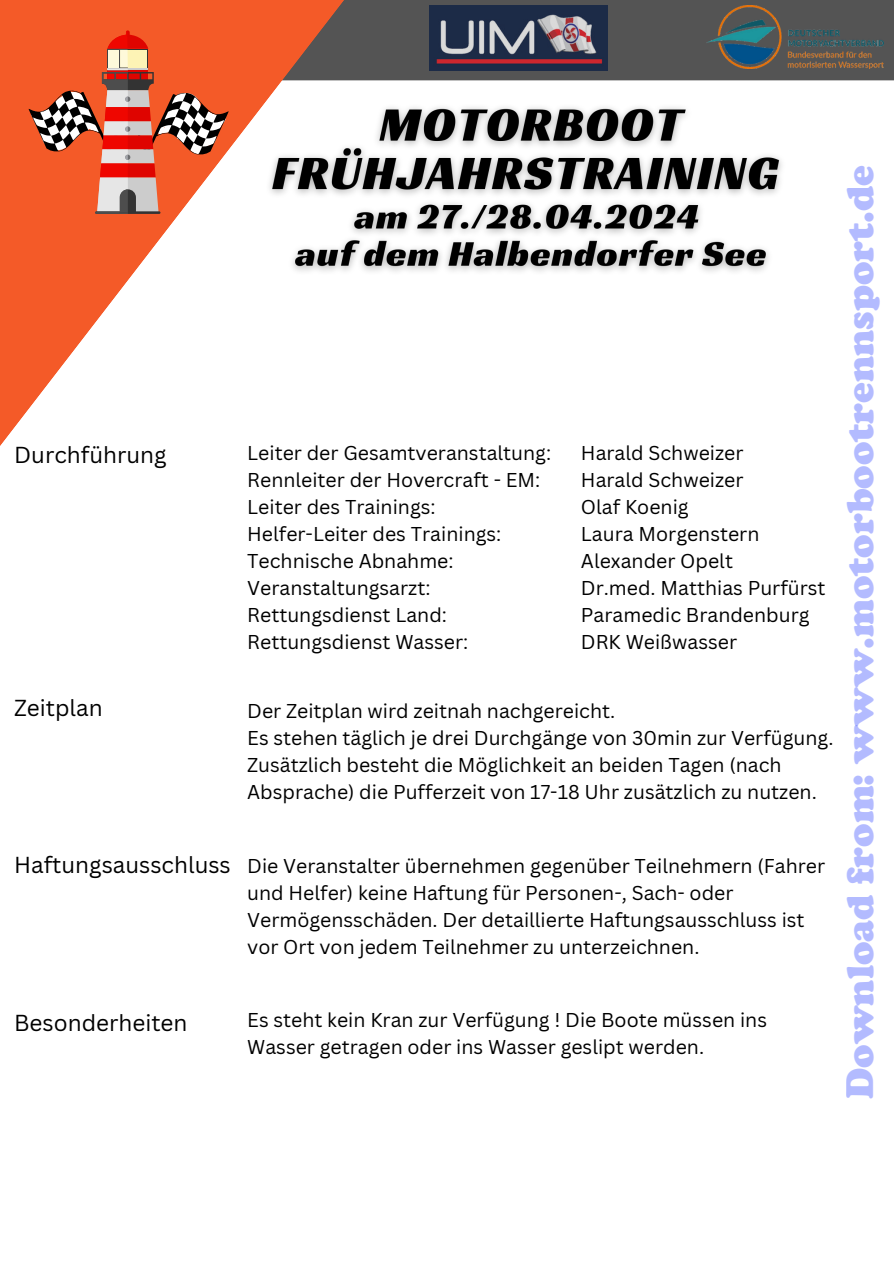
<style>
.page{position:relative;width:894px;height:1264px;background:#fff}
.page>*{position:absolute;margin:0;border:0;box-sizing:border-box;transform-origin:0 0}
.t1{font:900 39px "Cooper";color:rgb(64 84 255/.4)}
.t2{font:22.5px "Canva Sans";color:#000}
.t3{font:19.5px/27px "Canva Sans";color:#000}
</style>
<div class="page">
<div style="left:247px;top:0;width:646px;height:80px;background:#545454"></div>
<svg style="left:0;top:0;width:367px;height:446px"></svg>
<img style="left:706px;top:6px;width:176px;height:63px">
<img style="left:259px;top:94px;width:523px;height:187px">
<svg style="left:29px;top:30px;width:200px;height:184px;background:#d86d4e"></svg>
<img style="left:430px;top:6px;width:177px;height:65px">
<p class="t2" style="left:14px;top:439px;width:154px">Durchführung</p>
<p class="t2" style="left:14px;top:691px;width:90px">Zeitplan</p>
<p class="t2" style="left:14px;top:849px;width:218px">Haftungsausschluss</p>
<p class="t2" style="left:14px;top:1006px;width:175px">Besonderheiten</p>
<h2 class="t3" style="left:247px;top:439px;width:305px">Leiter der Gesamtveranstaltung:</h2>
<h2 class="t3" style="left:247px;top:466px;width:294px">Rennleiter der Hovercraft - EM:</h2>
<h2 class="t3" style="left:247px;top:493px;width:190px">Leiter des Trainings:</h2>
<h2 class="t3" style="left:247px;top:520px;width:255px">Helfer-Leiter des Trainings:</h2>
<p class="t3" style="left:247px;top:547px;width:208px">Technische Abnahme:</p>
<p class="t3" style="left:247px;top:574px;width:185px">Veranstaltungsarzt:</p>
<p class="t3" style="left:247px;top:601px;width:201px">Rettungsdienst Land:</p>
<p class="t3" style="left:247px;top:628px;width:222px">Rettungsdienst Wasser:</p>
<p class="t3" style="left:580px;top:439px;width:164px">Harald Schweizer</p>
<p class="t3" style="left:580px;top:466px;width:164px">Harald Schweizer</p>
<p class="t3" style="left:580px;top:493px;width:109px">Olaf Koenig</p>
<p class="t3" style="left:580px;top:520px;width:180px">Laura Morgenstern</p>
<p class="t3" style="left:580px;top:547px;width:153px">Alexander Opelt</p>
<p class="t3" style="left:580px;top:574px;width:246px">Dr.med. Matthias Purfürst</p>
<p class="t3" style="left:580px;top:601px;width:230px">Paramedic Brandenburg</p>
<p class="t3" style="left:580px;top:628px;width:158px">DRK Weißwasser</p>
<p class="t3" style="left:247px;top:697px;width:369px">Der Zeitplan wird zeitnah nachgereicht.</p>
<p class="t3" style="left:247px;top:724px;width:587px">Es stehen täglich je drei Durchgänge von 30min zur Verfügung.</p>
<p class="t3" style="left:247px;top:751px;width:571px">Zusätzlich besteht die Möglichkeit an beiden Tagen (nach<br>Absprache) die Pufferzeit von 17-18 Uhr zusätzlich zu nutzen.</p>
<p class="t3" style="left:247px;top:851px;width:579px">Die Veranstalter übernehmen gegenüber Teilnehmern (Fahrer und Helfer) keine Haftung für Personen-, Sach- oder Vermögensschäden. Der detaillierte Haftungsausschluss ist vor Ort von jedem Teilnehmer zu unterzeichnen.</p>
<p class="t3" style="left:247px;top:1006px;width:521px">Es steht kein Kran zur Verfügung ! Die Boote müssen ins<br>Wasser getragen oder ins Wasser geslipt werden.</p>
<h1 class="t1" style="left:837px;top:1098px;width:935px;rotate:-90deg">Download from: www.motorbootrennsport.de</h1>
</div>
